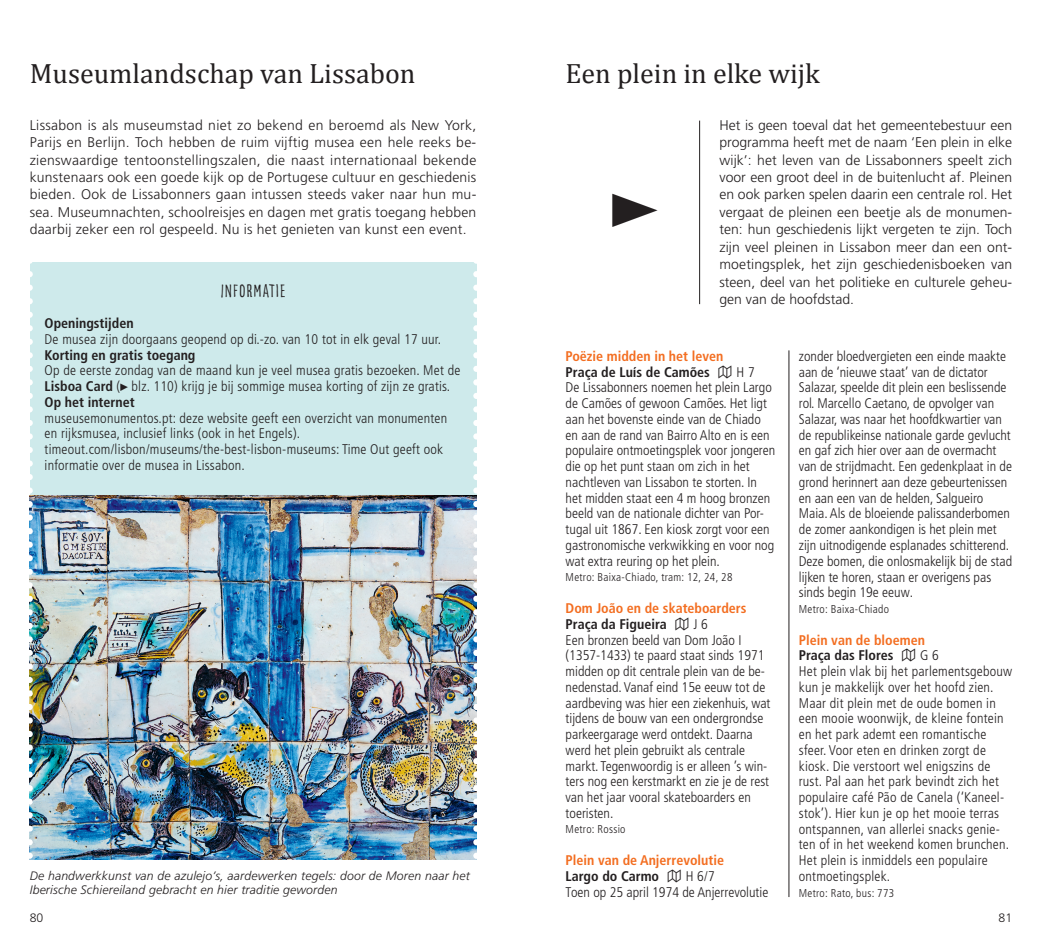
<style>
.page{position:relative;width:1042px;height:943px;background:#fff}
.page>*{position:absolute;margin:0;border:0;box-sizing:border-box;transform-origin:0 0}
.t1{font:28px "Cambria";color:#231f20}
.t2{font:19.25px "Goodlife Sans Condensed";letter-spacing:.015em;color:#231f20}
.t3{font:14px/15.8px "DM Frutiger LT Pro 47 Light Cn";color:#231f20}
.t4{font:300 14px/17.5px "DM Frutiger LT Pro 45";color:#231f20;text-align:justify}
.t5{font:14px "DM Frutiger LT Pro 67 Bold Cn";color:#231f20}
.t6{font:14px "DM Frutiger LT Pro 67 Bold Cn";color:#f36e21}
.t7{font:italic 300 12.25px/14px "DM Frutiger LT Pro 46";letter-spacing:.015em;color:#231f20}
.t8{font:300 12.25px "DM Frutiger LT Pro 45";color:#231f20}
.t9{font:11.38px "DM Frutiger LT Pro 47 Light Cn";letter-spacing:.025em;color:#231f20}
.s1{font-family:"DM Frutiger LT Pro 67 Bold Cn"}
.s2{font-family:"DDI Ziffern Kreis"}
</style>
<div class="page">
<hr style="left:788px;top:350px;width:1px;height:547px;background:#231f20">
<div style="left:30px;top:262px;width:446px;height:267px;background:#ceeaeb"></div>
<img style="left:33px;top:496px;width:440px;height:363px">
<img style="left:29px;top:262px;width:4px;height:598px">
<img style="left:473px;top:262px;width:4px;height:598px">
<hr style="left:699px;top:121px;width:1px;height:183px;background:#231f20">
<h1 class="t1" style="left:30px;top:57px;width:387px">Museumlandschap van Lissabon</h1>
<p class="t4" style="left:30px;top:116px;width:448px">Lissabon is als museumstad niet zo bekend en beroemd als New York, Parijs en Berlijn. Toch hebben de ruim vijftig musea een hele reeks be&shy;zienswaardige tentoonstellingszalen, die naast internationaal bekende kunstenaars ook een goede kijk op de Portugese cultuur en geschiedenis bieden. Ook de Lissabonners gaan intussen steeds vaker naar hun mu&shy;sea. Museumnachten, schoolreisjes en dagen met gratis toegang hebben daarbij zeker een rol gespeeld. Nu is het genieten van kunst een event.</p>
<h2 class="t2" style="left:220px;top:280px;width:67px">INFORMATIE</h2>
<p class="t5" style="left:45px;top:315px;width:90px">Openingstijden</p>
<p class="t3" style="left:45px;top:331px;width:398px">De musea zijn doorgaans geopend op di.‑zo. van 10 tot in elk geval 17 uur.</p>
<p class="t5" style="left:45px;top:346px;width:152px">Korting en gratis toegang</p>
<p class="t3" style="left:45px;top:363px;width:417px">Op de eerste zondag van de maand kun je veel musea gratis bezoeken. Met de<br><span class="s1">Lisboa Card</span> (<span class="s2">&gt;</span> blz. 110) krijg je bij sommige musea korting of zijn ze gratis.</p>
<p class="t5" style="left:45px;top:394px;width:92px">Op het internet</p>
<p class="t3" style="left:45px;top:410px;width:404px">museusemonumentos.pt: deze website geeft een overzicht van monumenten en rijksmusea, inclusief links (ook in het Engels). timeout.com/lisbon/museums/the-best-lisbon-museums: Time Out geeft ook informatie over de musea in Lissabon.</p>
<p class="t7" style="left:30px;top:868px;width:442px">De handwerkkunst van de azulejo’s, aardewerken tegels: door de Moren naar het<br>Iberische Schiereiland gebracht en hier traditie geworden</p>
<h1 class="t1" style="left:566px;top:57px;width:256px">Een plein in elke wijk</h1>
<p class="t4" style="left:719px;top:116px;width:294px">Het is geen toeval dat het gemeentebestuur een programma heeft met de naam ‘Een plein in elke wijk’: het leven van de Lissabonners speelt zich voor een groot deel in de buitenlucht af. Pleinen en ook parken spelen daarin een centrale rol. Het vergaat de pleinen een beetje als de monumen&shy;ten: hun geschiedenis lijkt vergeten te zijn. Toch zijn veel pleinen in Lissabon meer dan een ont&shy;moetingsplek, het zijn geschiedenisboeken van steen, deel van het politieke en culturele geheu&shy;gen van de hoofdstad.</p>
<p class="t6" style="left:566px;top:348px;width:159px">Poëzie midden in het leven</p>
<p class="t5" style="left:566px;top:363px;width:146px">Praça de Luís de Camões</p>
<p class="t3" style="left:566px;top:364px;width:211px;text-indent:171px">H 7<br>De Lissabonners noemen het plein Largo de Camões of gewoon Camões. Het ligt aan het bovenste einde van de Chiado en aan de rand van Bairro Alto en is een populaire ontmoetingsplek voor jongeren die op het punt staan om zich in het nachtleven van Lissabon te storten. In het midden staat een 4 m hoog bronzen beeld van de nationale dichter van Por‑ tugal uit 1867. Een kiosk zorgt voor een gastronomische verkwikking en voor nog wat extra reuring op het plein.</p>
<p class="t9" style="left:566px;top:571px;width:168px">Metro: Baixa-Chiado, tram: 12, 24, 28</p>
<p class="t6" style="left:566px;top:600px;width:182px">Dom João en de skateboarders</p>
<p class="t5" style="left:566px;top:615px;width:103px">Praça da Figueira</p>
<p class="t3" style="left:566px;top:616px;width:206px;text-indent:128px">J 6<br>Een bronzen beeld van Dom João I (1357‑1433) te paard staat sinds 1971 midden op dit centrale plein van de be‑ nedenstad. Vanaf eind 15e eeuw tot de aardbeving was hier een ziekenhuis, wat tijdens de bouw van een ondergrondse parkeergarage werd ontdekt. Daarna werd het plein gebruikt als centrale markt. Tegenwoordig is er alleen ’s win‑ ters nog een kerstmarkt en zie je de rest van het jaar vooral skateboarders en toeristen.</p>
<p class="t9" style="left:566px;top:823px;width:61px">Metro: Rossio</p>
<p class="t6" style="left:566px;top:852px;width:160px">Plein van de Anjerrevolutie</p>
<p class="t5" style="left:566px;top:867px;width:95px">Largo do Carmo</p>
<p class="t3" style="left:566px;top:868px;width:204px;text-indent:120px">H 6/7<br>Toen op 25 april 1974 de Anjerrevolutie</p>
<p class="t3" style="left:799px;top:348px;width:215px">zonder bloedvergieten een einde maakte aan de ‘nieuwe staat’ van de dictator Salazar, speelde dit plein een beslissende rol. Marcello Caetano, de opvolger van Salazar, was naar het hoofdkwartier van de republikeinse nationale garde gevlucht en gaf zich hier over aan de overmacht van de strijdmacht. Een gedenkplaat in de grond herinnert aan deze gebeurtenissen en aan een van de helden, Salgueiro Maia. Als de bloeiende palissanderbomen de zomer aankondigen is het plein met zijn uitnodigende esplanades schitterend.<br>Deze bomen, die onlosmakelijk bij de stad lijken te horen, staan er overigens pas sinds begin 19e eeuw.</p>
<p class="t9" style="left:799px;top:602px;width:92px">Metro: Baixa-Chiado</p>
<p class="t6" style="left:799px;top:631px;width:128px">Plein van de bloemen</p>
<p class="t5" style="left:799px;top:647px;width:96px">Praça das Flores</p>
<p class="t3" style="left:799px;top:647px;width:215px;text-indent:121px">G 6<br>Het plein vlak bij het parlementsgebouw kun je makkelijk over het hoofd zien.<br>Maar dit plein met de oude bomen in een mooie woonwijk, de kleine fontein en het park ademt een romantische sfeer. Voor eten en drinken zorgt de kiosk. Die verstoort wel enigszins de rust. Pal aan het park bevindt zich het populaire café Pão de Canela (‘Kaneel‑ stok’). Hier kun je op het mooie terras ontspannen, van allerlei snacks genie‑ ten of in het weekend komen brunchen.<br>Het plein is inmiddels een populaire ontmoetingsplek.</p>
<p class="t9" style="left:799px;top:886px;width:97px">Metro: Rato, bus: 773</p>
<p class="t8" style="left:30px;top:911px;width:15px">80</p>
<p class="t8" style="left:998px;top:911px;width:15px">81</p>
</div>
